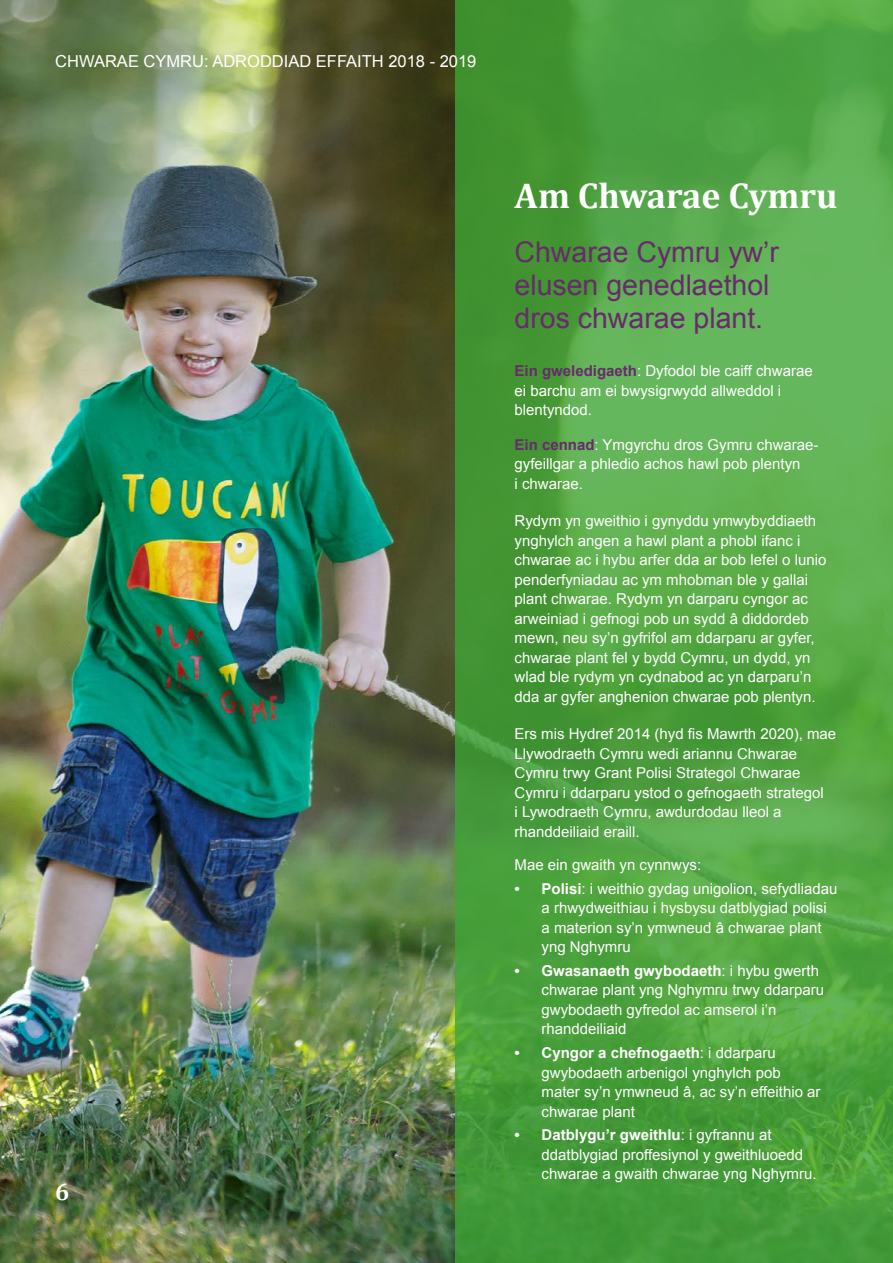
<style>
.page{position:relative;width:893px;height:1263px;background:#fff}
.page>*{position:absolute;margin:0;border:0;box-sizing:border-box;transform-origin:0 0}
.t1{font:700 36px "Cambria";color:#fff}
.t2{font:28.5px/33px "Arial";color:#682b6c}
.t3{font:700 24px "Cambria";color:#fff}
.t4{font:16.5px "Arial";color:#fff}
.t5{font:15px/19.5px "Arial";color:#fff}
.s1{font-weight:700;color:#682b6c}
.s2{font-weight:700}
</style>
<div class="page">
<img style="left:0;top:0;width:455px;height:1263px">
<svg style="left:455px;top:0;width:438px;height:1263px;background:#50a342"></svg>
<p class="t4" style="left:55px;top:51px;width:423px">CHWARAE CYMRU: ADRODDIAD EFFAITH 2018 - 2019</p>
<h3 class="t3" style="left:55px;top:1175px;width:16px">6</h3>
<h1 class="t1" style="left:514px;top:170px;width:325px">Am Chwarae Cymru</h1>
<h2 class="t2" style="left:514px;top:236px;width:266px">Chwarae Cymru yw’r elusen genedlaethol dros chwarae plant.</h2>
<p class="t5" style="left:514px;top:361px;width:300px"><span class="s1">Ein gweledigaeth</span>: Dyfodol ble caiff chwarae ei barchu am ei bwysigrwydd allweddol i blentyndod.</p>
<p class="t5" style="left:514px;top:435px;width:305px"><span class="s1">Ein cennad</span>: Ymgyrchu dros Gymru chwarae&shy;gyfeillgar a phledio achos hawl pob plentyn<br>i chwarae.</p>
<p class="t5" style="left:514px;top:511px;width:313px">Rydym yn gweithio i gynyddu ymwybyddiaeth ynghylch angen a hawl plant a phobl ifanc i chwarae ac i hybu arfer dda ar bob lefel o lunio penderfyniadau ac ym mhobman ble y gallai plant chwarae. Rydym yn darparu cyngor ac arweiniad i gefnogi pob un sydd â diddordeb mewn, neu sy’n gyfrifol am ddarparu ar gyfer, chwarae plant fel y bydd Cymru, un dydd, yn wlad ble rydym yn cydnabod ac yn darparu’n dda ar gyfer anghenion chwarae pob plentyn.</p>
<p class="t5" style="left:514px;top:724px;width:323px">Ers mis Hydref 2014 (hyd fis Mawrth 2020), mae Llywodraeth Cymru wedi ariannu Chwarae Cymru trwy Grant Polisi Strategol Chwarae Cymru i ddarparu ystod o gefnogaeth strategol<br>i Lywodraeth Cymru, awdurdodau lleol a rhanddeiliaid eraill.</p>
<p class="t5" style="left:514px;top:855px;width:188px">Mae ein gwaith yn cynnwys:</p>
<p class="t5" style="left:541px;top:879px;width:297px;text-indent:-27px"><span class="s2">• Polisi</span>: i weithio gydag unigolion, sefydliadau a rhwydweithiau i hysbysu datblygiad polisi a materion sy’n ymwneud â chwarae plant yng Nghymru</p>
<p class="t5" style="left:541px;top:961px;width:284px;text-indent:-27px"><span class="s2">• Gwasanaeth gwybodaeth</span>: i hybu gwerth chwarae plant yng Nghymru trwy ddarparu gwybodaeth gyfredol ac amserol i’n rhanddeiliaid</p>
<p class="t5" style="left:541px;top:1043px;width:281px;text-indent:-27px"><span class="s2">• Cyngor a chefnogaeth</span>: i ddarparu gwybodaeth arbenigol ynghylch pob mater sy’n ymwneud â, ac sy’n effeithio ar chwarae plant</p>
<p class="t5" style="left:541px;top:1125px;width:277px;text-indent:-27px"><span class="s2">• Datblygu’r gweithlu</span>: i gyfrannu at ddatblygiad proffesiynol y gweithluoedd chwarae a gwaith chwarae yng Nghymru.</p>
</div>
